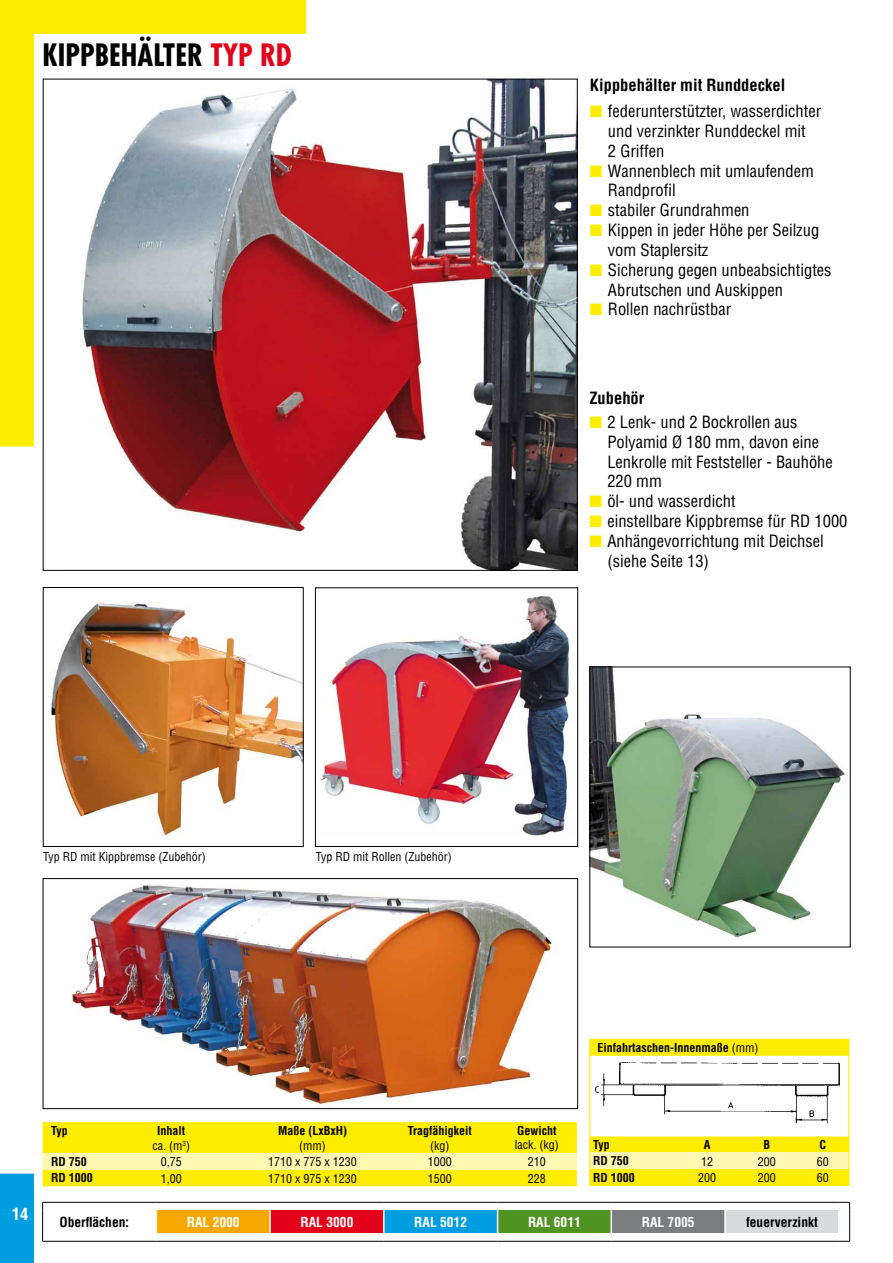
<style>
.page{position:relative;width:893px;height:1263px;background:#fff}
.page>*{position:absolute;margin:0;border:0;box-sizing:border-box;transform-origin:0 0}
.t1{font:700 30px "Fujiyama";color:#000}
.t2{font:700 30px "Fujiyama";color:#e2001a}
.t3{font:condensed 16.5px/19.8px "Helvetica";color:#000}
.t4{font:700 condensed 16.5px "Helvetica";color:#000}
.t5{font:700 condensed 16.5px "Helvetica";color:#fff}
.t6{font:700 condensed 13.5px "Helvetica";color:#fff}
.t7{font:700 condensed 13.5px "Helvetica";color:#000}
.t8{font:condensed 12px "Helvetica";color:#000}
.t9{font:700 condensed 12px/14.4px "Helvetica";color:#000;text-align:center}
.s1{color:#ffed00}
.s2{font-weight:400}
</style>
<div class="page">
<svg style="left:0;top:0;width:306px;height:446px"></svg>
<div style="left:0;top:1174px;width:34px;height:89px;background:#009ee0"></div>
<div style="left:156px;top:1211px;width:114px;height:22px;background:#f7a800"></div>
<div style="left:270px;top:1211px;width:114px;height:22px;background:#e2001a"></div>
<div style="left:384px;top:1211px;width:114px;height:22px;background:#009ee0"></div>
<div style="left:498px;top:1211px;width:113px;height:22px;background:#4f9422"></div>
<div style="left:611px;top:1211px;width:114px;height:22px;background:#7b7c7e"></div>
<div style="left:725px;top:1211px;width:114px;height:22px;background:#d9dadb"></div>
<hr style="left:269px;top:1211px;width:2px;height:22px;background:#fff">
<hr style="left:383px;top:1211px;width:2px;height:22px;background:#fff">
<hr style="left:724px;top:1211px;width:2px;height:22px;background:#fff">
<svg style="left:497px;top:1210px;width:1px;height:31px"></svg>
<svg style="left:611px;top:1210px;width:1px;height:31px"></svg>
<svg style="left:156px;top:1210px;width:1px;height:31px"></svg>
<hr style="left:42px;top:1202px;width:114px;height:1px;background:#000">
<hr style="left:156px;top:1202px;width:114px;height:1px;background:#000">
<hr style="left:270px;top:1202px;width:114px;height:1px;background:#000">
<hr style="left:384px;top:1202px;width:114px;height:1px;background:#000">
<hr style="left:498px;top:1202px;width:113px;height:1px;background:#000">
<hr style="left:611px;top:1202px;width:114px;height:1px;background:#000">
<hr style="left:725px;top:1202px;width:114px;height:1px;background:#000">
<svg style="left:42px;top:1202px;width:1px;height:39px"></svg>
<hr style="left:42px;top:1241px;width:114px;height:1px;background:#000">
<hr style="left:156px;top:1241px;width:114px;height:1px;background:#000">
<hr style="left:270px;top:1241px;width:114px;height:1px;background:#000">
<hr style="left:384px;top:1241px;width:114px;height:1px;background:#000">
<hr style="left:498px;top:1241px;width:113px;height:1px;background:#000">
<hr style="left:611px;top:1241px;width:114px;height:1px;background:#000">
<hr style="left:725px;top:1241px;width:114px;height:1px;background:#000">
<svg style="left:838px;top:1202px;width:12px;height:40px"></svg>
<img style="left:64px;top:81px;width:512px;height:488px">
<svg style="left:589px;top:1039px;width:260px;height:146px"></svg>
<hr style="left:589px;top:1185px;width:89px;height:1px;background:#ffed00">
<hr style="left:678px;top:1185px;width:59px;height:1px;background:#ffed00">
<hr style="left:737px;top:1185px;width:60px;height:1px;background:#ffed00">
<hr style="left:797px;top:1185px;width:52px;height:1px;background:#ffed00">
<img style="left:595px;top:1061px;width:245px;height:63px">
<svg style="left:43px;top:1122px;width:534px;height:64px;background:#ffef2f"></svg>
<img style="left:51px;top:603px;width:251px;height:234px">
<div style="left:43px;top:587px;width:261px;height:260px;border:1px solid #000"></div>
<img style="left:591px;top:669px;width:254px;height:269px">
<div style="left:589px;top:667px;width:262px;height:280px;border:1px solid #000"></div>
<img style="left:71px;top:885px;width:484px;height:222px">
<div style="left:43px;top:878px;width:535px;height:231px;border:1px solid #000"></div>
<img style="left:321px;top:595px;width:250px;height:241px">
<div style="left:315px;top:587px;width:263px;height:260px;border:1px solid #000"></div>
<h1 class="t1" style="left:43px;top:36px;width:38px">KIPPBEHÄLTER</h1>
<h1 class="t2" style="left:210px;top:36px;width:83px">TYP RD</h1>
<p class="t4" style="left:590px;top:75px;width:197px">Kippbehälter mit Runddeckel</p>
<p class="t3" style="left:608px;top:101px;width:215px;text-indent:-18px"><span class="s1">■</span> federunterstützter, wasserdichter und verzinkter Runddeckel mit<br>2 Griffen</p>
<p class="t3" style="left:608px;top:160px;width:207px;text-indent:-18px"><span class="s1">■</span> Wannenblech mit umlaufendem<br>Randprofil</p>
<p class="t3" style="left:590px;top:200px;width:161px"><span class="s1">■</span> stabiler Grundrahmen</p>
<p class="t3" style="left:608px;top:220px;width:213px;text-indent:-18px"><span class="s1">■</span> Kippen in jeder Höhe per Seilzug vom Staplersitz</p>
<p class="t3" style="left:608px;top:259px;width:225px;text-indent:-18px"><span class="s1">■</span> Sicherung gegen unbeabsichtigtes<br>Abrutschen und Auskippen</p>
<p class="t3" style="left:590px;top:299px;width:143px"><span class="s1">■</span> Rollen nachrüstbar</p>
<p class="t4" style="left:589px;top:388px;width:56px">Zubehör</p>
<p class="t3" style="left:607px;top:412px;width:227px;text-indent:-18px"><span class="s1">■</span> 2 Lenk- und 2 Bockrollen aus<br>Polyamid Ø 180 mm, davon eine<br>Lenkrolle mit Feststeller - Bauhöhe<br>220 mm</p>
<p class="t3" style="left:589px;top:491px;width:148px"><span class="s1">■</span> öl- und wasserdicht</p>
<p class="t3" style="left:589px;top:511px;width:260px"><span class="s1">■</span> einstellbare Kippbremse für RD 1000</p>
<p class="t3" style="left:607px;top:531px;width:218px;text-indent:-18px"><span class="s1">■</span> Anhängevorrichtung mit Deichsel (siehe Seite 13)</p>
<p class="t8" style="left:43px;top:849px;width:164px">Typ RD mit Kippbremse (Zubehör)</p>
<p class="t8" style="left:316px;top:849px;width:137px">Typ RD mit Rollen (Zubehör)</p>
<p class="t9" style="left:597px;top:1041px;width:162px">Einfahrtaschen-Innenmaße <span class="s2">(mm)</span></p>
<p class="t5" style="left:12px;top:1204px;width:18px">14</p>
<p class="t9" style="left:51px;top:1123px;width:18px">Typ</p>
<p class="t9" style="left:153px;top:1124px;width:39px">Inhalt <span class="s2">ca. (m</span><sup>3</sup><span class="s2">)</span></p>
<p class="t9" style="left:278px;top:1124px;width:70px">Maße (LxBxH)</p>
<p class="t8" style="left:299px;top:1138px;width:28px">(mm)</p>
<p class="t9" style="left:408px;top:1124px;width:65px">Tragfähigkeit</p>
<p class="t8" style="left:430px;top:1138px;width:21px">(kg)</p>
<p class="t9" style="left:517px;top:1123px;width:41px">Gewicht</p>
<p class="t8" style="left:515px;top:1137px;width:45px">lack. (kg)</p>
<p class="t9" style="left:51px;top:1154px;width:37px">RD 750</p>
<p class="t8" style="left:161px;top:1154px;width:22px">0,75</p>
<p class="t8" style="left:268px;top:1154px;width:90px">1710 x 775 x 1230</p>
<p class="t8" style="left:428px;top:1154px;width:25px">1000</p>
<p class="t8" style="left:528px;top:1154px;width:19px">210</p>
<p class="t9" style="left:51px;top:1171px;width:43px">RD 1000</p>
<p class="t8" style="left:161px;top:1171px;width:22px">1,00</p>
<p class="t8" style="left:268px;top:1171px;width:90px">1710 x 975 x 1230</p>
<p class="t8" style="left:428px;top:1171px;width:25px">1500</p>
<p class="t8" style="left:528px;top:1171px;width:19px">228</p>
<p class="t9" style="left:593px;top:1137px;width:18px">Typ</p>
<p class="t9" style="left:704px;top:1137px;width:8px">A</p>
<p class="t9" style="left:763px;top:1137px;width:8px">B</p>
<p class="t9" style="left:819px;top:1137px;width:8px">C</p>
<p class="t9" style="left:593px;top:1153px;width:37px">RD 750</p>
<p class="t8" style="left:701px;top:1153px;width:13px">12</p>
<p class="t8" style="left:758px;top:1153px;width:20px">200</p>
<p class="t8" style="left:817px;top:1153px;width:13px">60</p>
<p class="t9" style="left:593px;top:1170px;width:43px">RD 1000</p>
<p class="t8" style="left:698px;top:1170px;width:19px">200</p>
<p class="t8" style="left:758px;top:1170px;width:19px">200</p>
<p class="t8" style="left:817px;top:1170px;width:13px">60</p>
<p class="t7" style="left:60px;top:1214px;width:71px">Oberflächen:</p>
<p class="t6" style="left:187px;top:1214px;width:54px">RAL 2000</p>
<p class="t6" style="left:301px;top:1214px;width:54px">RAL 3000</p>
<p class="t6" style="left:414px;top:1214px;width:54px">RAL 5012</p>
<p class="t6" style="left:528px;top:1214px;width:54px">RAL 6011</p>
<p class="t6" style="left:642px;top:1214px;width:54px">RAL 7005</p>
<p class="t7" style="left:746px;top:1214px;width:73px">feuerverzinkt</p>
</div>
